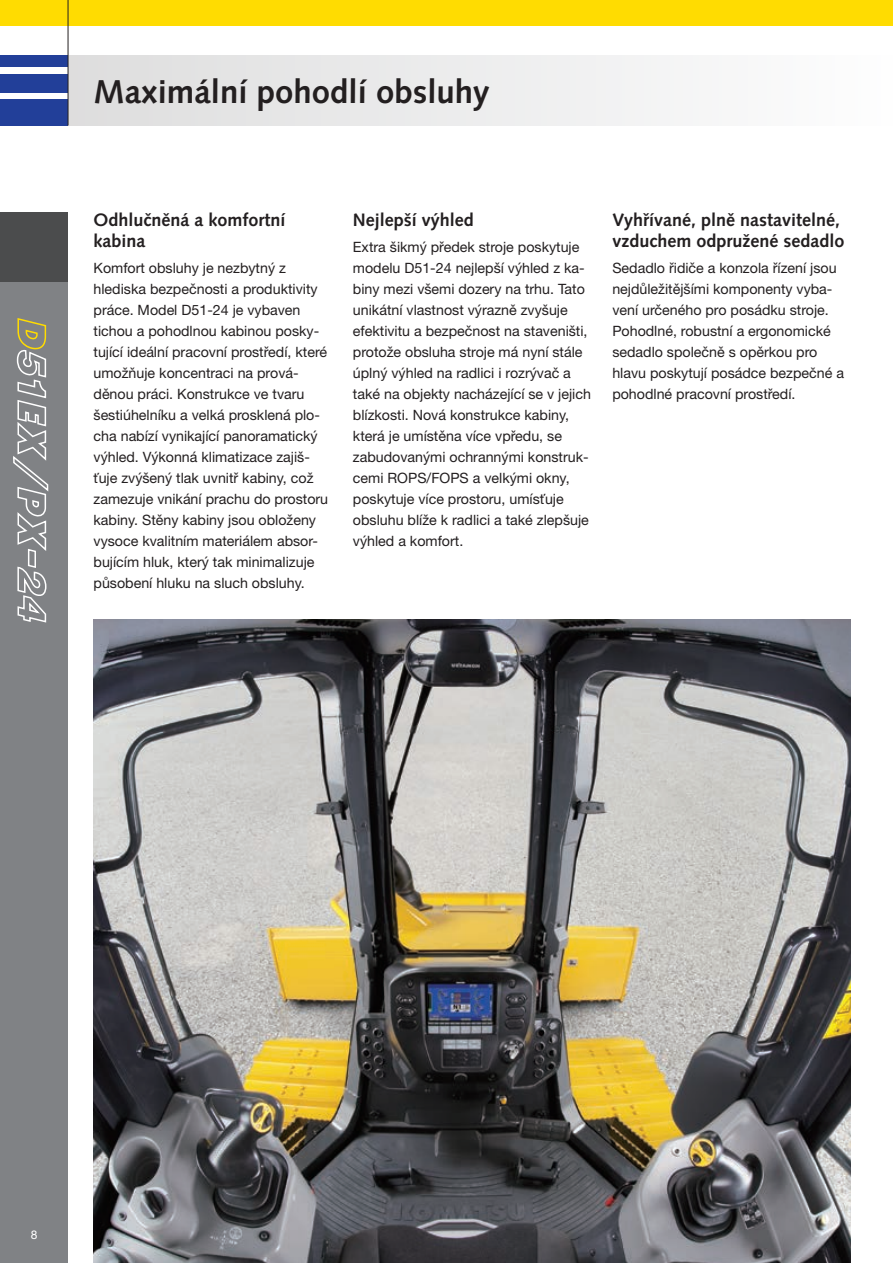
<style>
.page{position:relative;width:893px;height:1263px;background:#fff}
.page>*{position:absolute;margin:0;border:0;box-sizing:border-box;transform-origin:0 0}
.t1{font:700 33px "Syntax LTCE";color:#231f20}
.t2{font:700 18px/21px "Syntax LTCE";color:#231f20}
.t3{font:14.25px/21px "Helvetica Neue LT Pro";color:#231f20}
.t4{font:12px "Helvetica Neue LT Pro";color:#fff}
</style>
<div class="page">
<div style="left:0;top:213px;width:68px;height:1050px;background:#808285"></div>
<div style="left:0;top:99px;width:68px;height:26px;background:#223f99"></div>
<div style="left:0;top:74px;width:68px;height:18px;background:#223f99"></div>
<div style="left:0;top:55px;width:68px;height:12px;background:#223f99"></div>
<div style="left:0;top:0;width:893px;height:26px;background:#ffdc01"></div>
<div style="left:0;top:213px;width:68px;height:69px;background:#4b4c4d"></div>
<div style="left:68px;top:55px;width:825px;height:70px;background:linear-gradient(to right,#ddddde,#fdfdfe)"></div>
<hr style="left:68px;top:0;width:1px;height:125px;background:#231f20">
<img style="left:94px;top:620px;width:756px;height:643px">
<svg style="left:13px;top:318px;width:36px;height:305px"></svg>
<h1 class="t1" style="left:94px;top:73px;width:398px">Maximální pohodlí obsluhy</h1>
<p class="t2" style="left:94px;top:210px;width:194px">Odhlučněná a komfortní kabina</p>
<p class="t3" style="left:94px;top:257px;width:236px">Komfort obsluhy je nezbytný z hlediska bezpečnosti a produktivity práce. Model D51-24 je vybaven tichou a pohodlnou kabinou posky&shy;tující ideální pracovní prostředí, které umožňuje koncentraci na prová&shy;děnou práci. Konstrukce ve tvaru šestiúhelníku a velká prosklená plo&shy;cha nabízí vynikající panoramatický výhled. Výkonná klimatizace zajiš&shy;ťuje zvýšený tlak uvnitř kabiny, což zamezuje vnikání prachu do prostoru kabiny. Stěny kabiny jsou obloženy vysoce kvalitním materiálem absor&shy;bujícím hluk, který tak minimalizuje působení hluku na sluch obsluhy.</p>
<p class="t2" style="left:353px;top:210px;width:123px">Nejlepší výhled</p>
<p class="t3" style="left:353px;top:236px;width:240px">Extra šikmý předek stroje poskytuje modelu D51-24 nejlepší výhled z ka&shy;biny mezi všemi dozery na trhu. Tato unikátní vlastnost výrazně zvyšuje efektivitu a bezpečnost na staveništi, protože obsluha stroje má nyní stále úplný výhled na radlici i rozrývač a také na objekty nacházející se v jejich blízkosti. Nová konstrukce kabiny, která je umístěna více vpředu, se zabudovanými ochrannými konstruk&shy;cemi ROPS/FOPS a velkými okny, poskytuje více prostoru, umísťuje obsluhu blíže k radlici a také zlepšuje výhled a komfort.</p>
<p class="t2" style="left:612px;top:210px;width:234px">Vyhřívané, plně nastavitelné, vzduchem odpružené sedadlo</p>
<p class="t3" style="left:612px;top:257px;width:233px">Sedadlo řidiče a konzola řízení jsou nejdůležitějšími komponenty vyba&shy;vení určeného pro posádku stroje.<br>Pohodlné, robustní a ergonomické sedadlo společně s opěrkou pro hlavu poskytují posádce bezpečné a pohodlné pracovní prostředí.</p>
<p class="t4" style="left:31px;top:1227px;width:8px">8</p>
</div>
